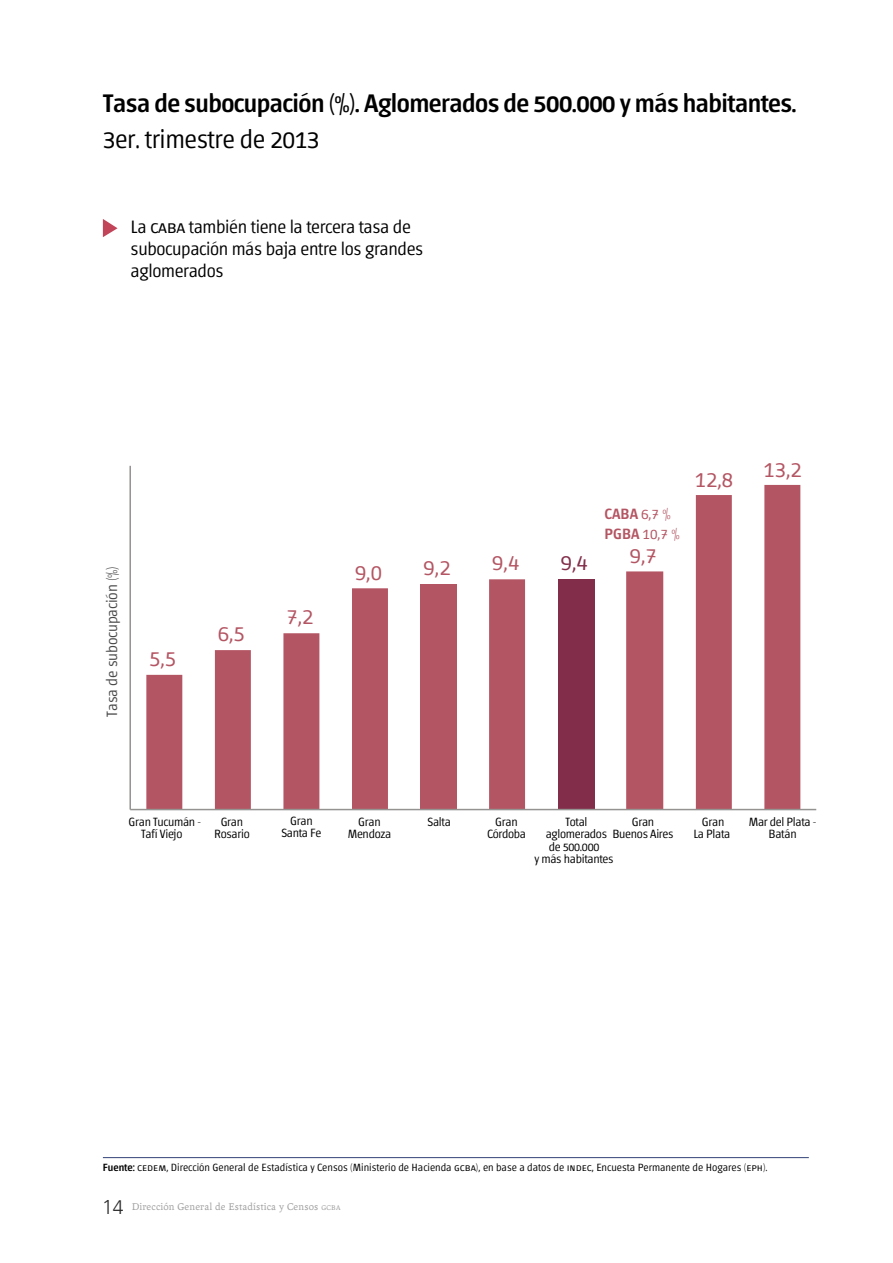
<style>
.page{position:relative;width:893px;height:1263px;background:#fff}
.page>*{position:absolute;margin:0;border:0;box-sizing:border-box;transform-origin:0 0}
.t1{font:500 25.5px "Chaco";letter-spacing:-.02em;color:#000}
.t2{font:300 25.5px "Chaco";letter-spacing:-.02em;color:#000}
.t3{font:300 22.5px "Chaco";color:#b45563}
.t4{font:300 22.5px "Chaco";color:#822e4b}
.t5{font:300 18px/21.6px "Chaco";letter-spacing:-.02em;color:#000}
.t6{font:300 15px "Chaco";letter-spacing:-.01em;color:#484848}
.t7{font:300 15px/20.2px "Chaco";color:#b45563}
.t8{font:300 12px/12px "Chaco";letter-spacing:-.025em;color:#010101;text-align:center}
.t9{font:300 10.5px "Chaco";color:#000}
.t10{font:10.5px "Andralis ND Os F";letter-spacing:.02em;color:#9f9f9f}
.s1{font-weight:500}
.s2{font-family:"Zurich BT";font-weight:300;font-size:19.5px;color:#292929}
.s3{font-size:7.35px}
</style>
<div class="page">
<svg style="left:103px;top:219px;width:15px;height:18px"></svg>
<svg style="left:146px;top:485px;width:654px;height:324px"></svg>
<hr style="left:129px;top:466px;width:2px;height:343px;background:#959391">
<hr style="left:130px;top:809px;width:686px;height:1px;background:#959391">
<hr style="left:103px;top:1157px;width:706px;height:1px;background:#314377">
<h1 class="t1" style="left:103px;top:91px;width:695px">Tasa de subocupación (%). Aglomerados de 500.000 y más habitantes.</h1>
<h1 class="t2" style="left:103px;top:127px;width:218px">3er. trimestre de 2013</h1>
<h3 class="t5" style="left:131px;top:217px;width:294px">La caba también tiene la tercera tasa de subocupación más baja entre los grandes aglomerados</h3>
<p class="t6" style="left:105px;top:716px;width:152px;rotate:-90deg">Tasa de subocupación (%)</p>
<h2 class="t3" style="left:149px;top:648px;width:28px">5,5</h2>
<h2 class="t3" style="left:218px;top:623px;width:28px">6,5</h2>
<h2 class="t3" style="left:286px;top:606px;width:28px">7,2</h2>
<p class="t7" style="left:605px;top:504px;width:77px"><span class="s1">CABA</span> 6,7 %<br><span class="s1">PGBA</span> 10,7 %</p>
<h2 class="t3" style="left:355px;top:562px;width:28px">9,0</h2>
<h2 class="t3" style="left:424px;top:557px;width:28px">9,2</h2>
<h2 class="t3" style="left:492px;top:552px;width:28px">9,4</h2>
<h2 class="t4" style="left:561px;top:552px;width:28px">9,4</h2>
<h2 class="t3" style="left:630px;top:545px;width:28px">9,7</h2>
<h2 class="t3" style="left:695px;top:469px;width:40px">12,8</h2>
<h2 class="t3" style="left:764px;top:459px;width:40px">13,2</h2>
<p class="t8" style="left:129px;top:816px;width:74px">Gran Tucumán -<br>Tafí Viejo</p>
<p class="t8" style="left:214px;top:816px;width:37px">Gran<br>Rosario</p>
<p class="t8" style="left:281px;top:815px;width:42px">Gran<br>Santa Fe</p>
<p class="t8" style="left:348px;top:816px;width:45px">Gran<br>Mendoza</p>
<p class="t8" style="left:428px;top:816px;width:25px">Salta</p>
<p class="t8" style="left:487px;top:816px;width:40px">Gran<br>Córdoba</p>
<p class="t8" style="left:632px;top:816px;width:24px">Gran</p>
<p class="t8" style="left:693px;top:816px;width:38px">Gran<br>La Plata</p>
<p class="t8" style="left:749px;top:817px;width:69px;line-height:11.6px">Mar del Plata -<br>Batán</p>
<p class="t8" style="left:565px;top:816px;width:24px">Total</p>
<p class="t8" style="left:546px;top:828px;width:129px">aglomerados Buenos Aires</p>
<p class="t8" style="left:549px;top:841px;width:52px">de 500.000</p>
<p class="t8" style="left:534px;top:854px;width:81px">y más habitantes</p>
<p class="t9" style="left:103px;top:1162px;width:666px"><span class="s1">Fuente:</span> cedem, Dirección General de Estadística y Censos (Ministerio de Hacienda gcba), en base a datos de indec, Encuesta Permanente de Hogares (eph).</p>
<p class="t10" style="left:102px;top:1201px;width:240px"><span class="s2">14</span> Dirección General de Estadística y Censos <span class="s3">gcba</span></p>
</div>
